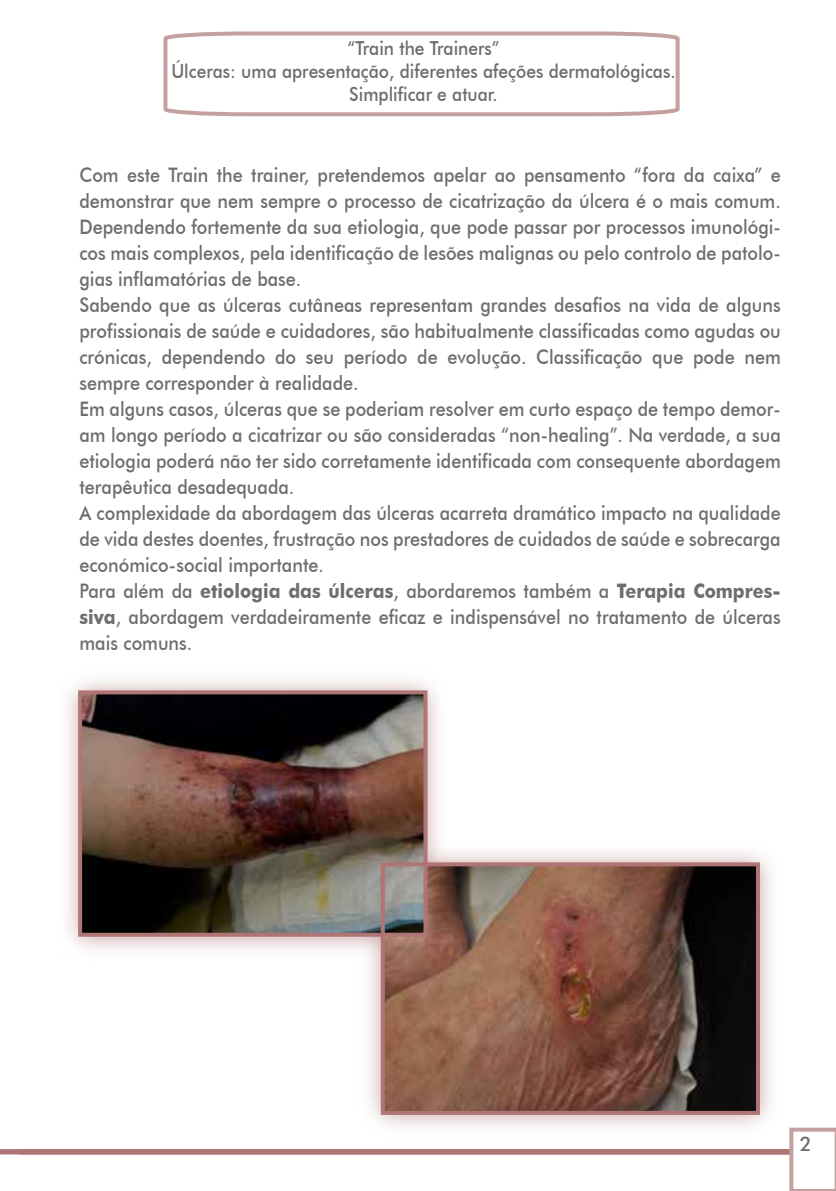
<style>
.page{position:relative;width:836px;height:1191px;background:#fff}
.page>*{position:absolute;margin:0;border:0;box-sizing:border-box;transform-origin:0 0}
.t1{font:500 20px/26px "Futura BT";color:#6d6e71;scale:.9 1}
.t2{font:500 20px "Futura BT";color:#6d6e71}
.t3{font:500 19.4px/23.2px "Futura BT";color:#6d6e71;text-align:center;scale:.9 1}
.s1{font-weight:700}
</style>
<div class="page">
<svg style="left:0;top:1128px;width:836px;height:63px"></svg>
<svg style="left:163px;top:31px;width:517px;height:86px"></svg>
<img style="left:352px;top:852px;width:436px;height:291px">
<img style="left:386px;top:867px;width:369px;height:243px">
<img style="left:67px;top:680px;width:387px;height:287px">
<img style="left:83px;top:695px;width:339px;height:237px">
<div style="left:78px;top:690px;width:349px;height:247px;border:4px solid #af7575"></div>
<div style="left:381px;top:862px;width:379px;height:253px;border:4px solid #af7575"></div>
<p class="t3" style="left:171px;top:36px;width:562px">“Train the Trainers”<br>Úlceras: uma apresentação, diferentes afeções dermatológicas.<br>Simplificar e atuar.</p>
<p class="t1" style="left:79px;top:162px;width:781px">Com este Train the trainer, pretendemos apelar ao pensamento “fora da caixa” e demonstrar que nem sempre o processo de cicatrização da úlcera é o mais comum.<br>Dependendo fortemente da sua etiologia, que pode passar por processos imunológi&shy;cos mais complexos, pela identificação de lesões malignas ou pelo controlo de patolo&shy;gias inflamatórias de base.<br>Sabendo que as úlceras cutâneas representam grandes desafios na vida de alguns profissionais de saúde e cuidadores, são habitualmente classificadas como agudas ou crónicas, dependendo do seu período de evolução. Classificação que pode nem sempre corresponder à realidade.<br>Em alguns casos, úlceras que se poderiam resolver em curto espaço de tempo demor&shy;am longo período a cicatrizar ou são consideradas “non-healing”. Na verdade, a sua etiologia poderá não ter sido corretamente identificada com consequente abordagem terapêutica desadequada.<br>A complexidade da abordagem das úlceras acarreta dramático impacto na qualidade de vida destes doentes, frustração nos prestadores de cuidados de saúde e sobrecarga económico-social importante.<br>Para além da <span class="s1">etiologia das úlceras</span>, abordaremos também a <span class="s1">Terapia Compres&shy;siva</span>, abordagem verdadeiramente eficaz e indispensável no tratamento de úlceras mais comuns.</p>
<p class="t2" style="left:800px;top:1132px;width:14px">2</p>
</div>
